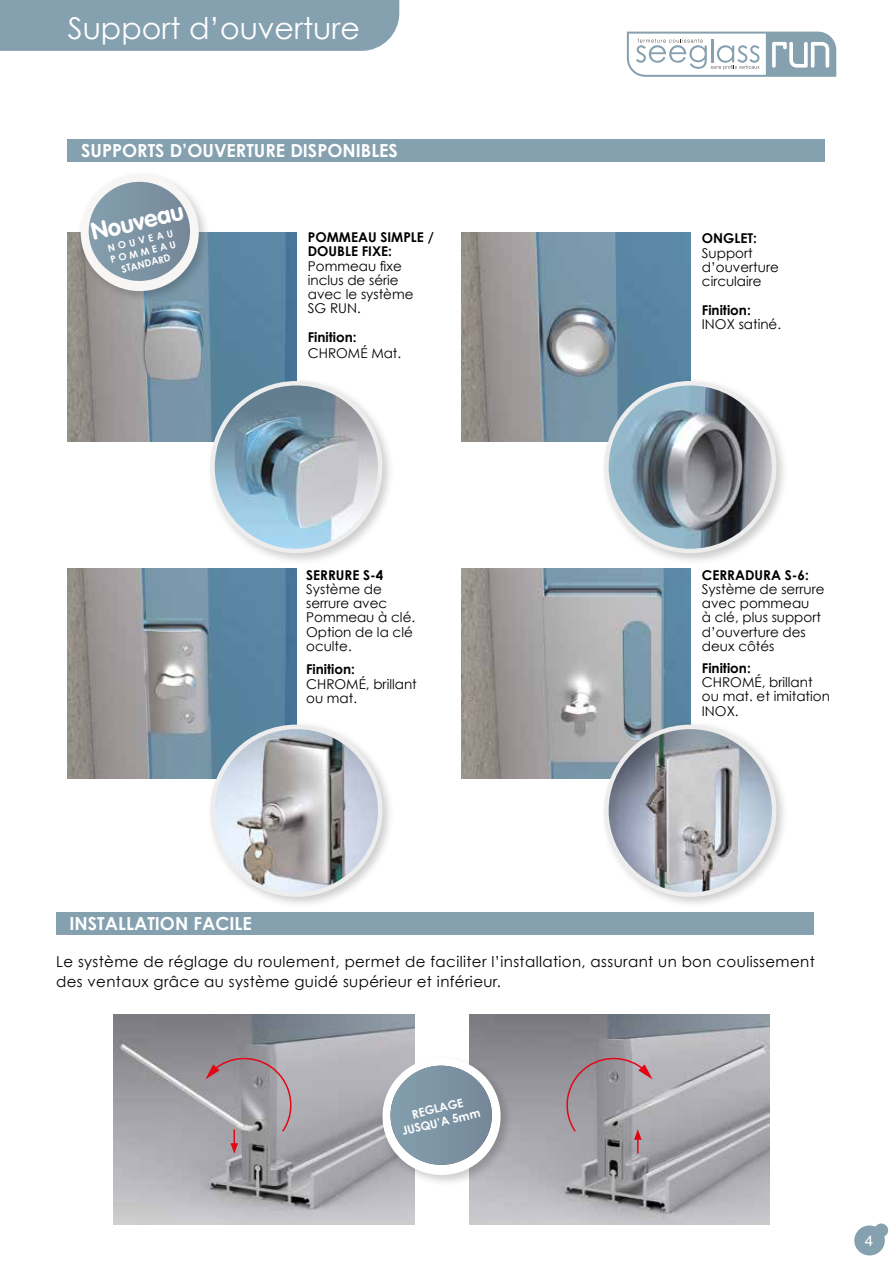
<style>
.page{position:relative;width:893px;height:1263px;background:#fff}
.page>*{position:absolute;margin:0;border:0;box-sizing:border-box;transform-origin:0 0}
.t1{font:30px "Century Gothic";color:#fff}
.t2{font:700 24px "VAG Rounded Std";color:#fff}
.t3{font:700 18px "Century Gothic";color:#fff}
.t4{font:15px/19.8px "Century Gothic";letter-spacing:.025em;color:#000}
.t5{font:15px "Helvetica";color:#fff}
.t6{font:13.5px/14.2px "Century Gothic";color:#000}
.t7{font:700 13.5px/14.2px "Century Gothic";color:#000}
.t8{font:700 11.7px/14px "Century Gothic";color:#fff;text-align:center}
.t9{font:700 9.75px/11.7px "Century Gothic";color:#fff;text-align:center}
</style>
<div class="page">
<svg style="left:854px;top:1223px;width:34px;height:32px"></svg>
<img style="left:68px;top:568px;width:228px;height:210px">
<img style="left:68px;top:232px;width:228px;height:210px">
<div style="left:68px;top:139px;width:757px;height:23px;background:#85a0af"></div>
<div style="left:56px;top:912px;width:758px;height:22px;background:#85a0af"></div>
<div style="left:0;top:0;width:399px;height:51px;background:#85a0af"></div>
<img style="left:462px;top:232px;width:229px;height:210px">
<img style="left:113px;top:1014px;width:301px;height:210px">
<img style="left:469px;top:1014px;width:301px;height:210px">
<img style="left:462px;top:568px;width:228px;height:210px">
<div style="left:77px;top:170px;width:134px;height:133px;background:#000;opacity:.2"></div>
<div style="left:81px;top:174px;width:118px;height:117px;background:#f7f6f5;border-radius:50%"></div>
<svg style="left:89px;top:182px;width:101px;height:99px"></svg>
<div style="left:378px;top:1054px;width:135px;height:133px;background:#000;opacity:.2"></div>
<div style="left:382px;top:1058px;width:119px;height:117px;background:#fff;border-radius:50%"></div>
<svg style="left:390px;top:1066px;width:102px;height:99px;background:#91a3b0"></svg>
<div style="left:206px;top:377px;width:189px;height:188px;background:#000;opacity:.2"></div>
<img style="left:212px;top:383px;width:168px;height:168px;border-radius:84px">
<div style="left:210px;top:381px;width:172px;height:172px;border:4px solid #ededee;border-radius:50%"></div>
<div style="left:206px;top:721px;width:189px;height:188px;background:#000;opacity:.2"></div>
<img style="left:212px;top:727px;width:168px;height:168px;border-radius:84px">
<div style="left:210px;top:725px;width:172px;height:172px;border:4px solid #ededee;border-radius:50%"></div>
<div style="left:600px;top:377px;width:189px;height:188px;background:#000;opacity:.2"></div>
<img style="left:606px;top:383px;width:168px;height:168px;border-radius:84px">
<div style="left:604px;top:381px;width:172px;height:172px;border:4px solid #ededee;border-radius:50%"></div>
<svg style="left:561px;top:1052px;width:91px;height:101px;background:#9f969c"></svg>
<svg style="left:205px;top:1052px;width:92px;height:102px;background:#a1999f"></svg>
<div style="left:600px;top:721px;width:189px;height:188px;background:#000;opacity:.2"></div>
<img style="left:606px;top:727px;width:168px;height:168px;border-radius:84px">
<div style="left:604px;top:725px;width:172px;height:172px;border:4px solid #ededee;border-radius:50%"></div>
<svg style="left:627px;top:32px;width:209px;height:45px"></svg>
<h1 class="t1" style="left:68px;top:10px;width:294px">Support d’ouverture</h1>
<h3 class="t3" style="left:81px;top:139px;width:318px">SUPPORTS D’OUVERTURE DISPONIBLES</h3>
<h2 class="t2" style="left:88px;top:218px;width:96px;rotate:-13deg">Nouveau</h2>
<p class="t9" style="left:106px;top:243px;width:69px;rotate:-14deg">NOUVEAU<br>POMMEAU<br>STANDARD</p>
<p class="t7" style="left:308px;top:230px;width:128px">POMMEAU SIMPLE /<br>DOUBLE FIXE:</p>
<p class="t6" style="left:308px;top:258px;width:107px">Pommeau fixe inclus de série avec le système<br>SG RUN.</p>
<p class="t7" style="left:308px;top:329px;width:50px">Finition:</p>
<p class="t6" style="left:308px;top:346px;width:95px">CHROMÉ Mat.</p>
<p class="t7" style="left:702px;top:231px;width:57px">ONGLET:</p>
<p class="t6" style="left:702px;top:245px;width:78px">Support d’ouverture circulaire</p>
<p class="t7" style="left:702px;top:302px;width:50px">Finition:</p>
<p class="t6" style="left:702px;top:317px;width:81px">INOX satiné.</p>
<p class="t7" style="left:306px;top:567px;width:79px">SERRURE S-4</p>
<p class="t6" style="left:306px;top:582px;width:111px">Système de serrure avec<br>Pommeau à clé.<br>Option de la clé oculte.</p>
<p class="t7" style="left:306px;top:662px;width:50px">Finition:</p>
<p class="t6" style="left:306px;top:676px;width:112px">CHROMÉ, brillant ou mat.</p>
<p class="t7" style="left:702px;top:567px;width:108px">CERRADURA S-6:</p>
<p class="t6" style="left:702px;top:582px;width:124px">Système de serrure avec pommeau<br>à clé, plus support d’ouverture des deux côtés</p>
<p class="t7" style="left:702px;top:660px;width:50px">Finition:</p>
<p class="t6" style="left:702px;top:675px;width:130px">CHROMÉ, brillant ou mat. et imitation<br>INOX.</p>
<h3 class="t3" style="left:70px;top:912px;width:184px">INSTALLATION FACILE</h3>
<p class="t4" style="left:56px;top:951px;width:760px">Le système de réglage du roulement, permet de faciliter l’installation, assurant un bon coulissement des ventaux grâce au système guidé supérieur et inférieur.</p>
<p class="t8" style="left:397px;top:1111px;width:82px;rotate:-14deg">REGLAGE<br>JUSQU’A 5mm</p>
<p class="t5" style="left:865px;top:1229px;width:10px">4</p>
</div>
